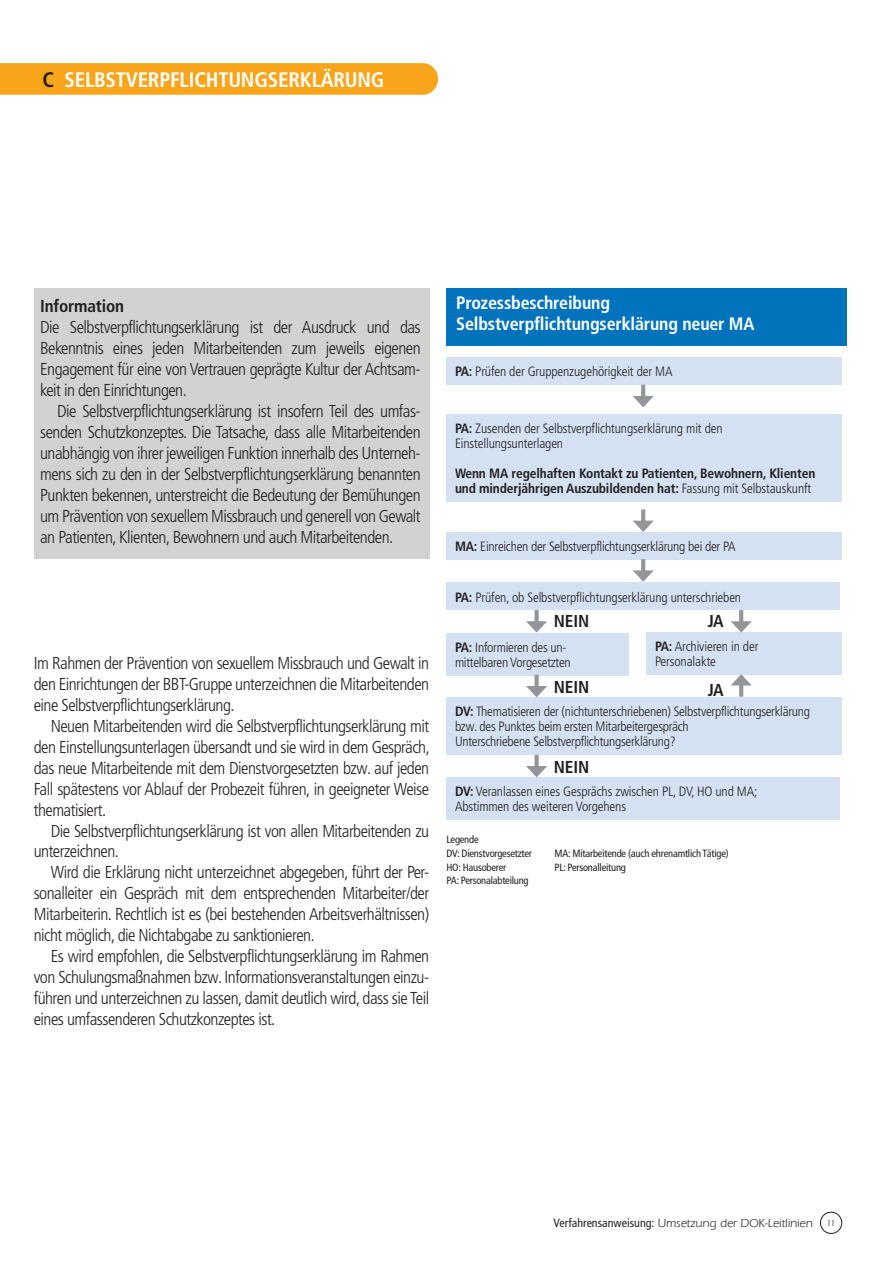
<style>
.page{position:relative;width:893px;height:1263px;background:#fff}
.page>*{position:absolute;margin:0;border:0;box-sizing:border-box;transform-origin:0 0}
.t1{font:700 condensed 21px "Frutiger LT Pro";letter-spacing:-.01em;color:#fff}
.t2{font:700 condensed 18px/21px "Frutiger LT Pro";letter-spacing:-.01em;color:#fff}
.t3{font:300 condensed 17.25px/21px "Frutiger LT Pro";letter-spacing:-.03em;color:#231f20;text-align:justify}
.t4{font:700 condensed 17.25px "Frutiger LT Pro";letter-spacing:-.01em;color:#231f20}
.t5{font:300 condensed 13.5px/15px "Frutiger LT Pro";letter-spacing:-.02em;color:#231f20}
.t6{font:700 condensed 13.5px/15px "Frutiger LT Pro";letter-spacing:-.01em;color:#231f20}
.t7{font:12px "ITC Eras LT";color:#231f20}
.t8{font:condensed 10.5px/13.5px "Frutiger LT Pro";letter-spacing:-.02em;color:#231f20}
.s1{color:#231f20}
.s2{font-weight:700}
.s3{font-weight:300}
.s4{font-family:"Frutiger LT Pro";font-stretch:condensed}
.s5{font-size:9px}
</style>
<div class="page">
<div style="left:820px;top:1212px;width:22px;height:22px;border:1px solid #231f20;border-radius:50%"></div>
<div style="left:0;top:63px;width:438px;height:32px;background:#f9a51b"></div>
<div style="left:34px;top:288px;width:395px;height:270px;background:#d3d2d1"></div>
<div style="left:446px;top:358px;width:396px;height:27px;background:#d4e1f2"></div>
<div style="left:446px;top:583px;width:394px;height:27px;background:#d4e1f2"></div>
<div style="left:446px;top:634px;width:183px;height:42px;background:#d4e1f2"></div>
<div style="left:446px;top:698px;width:396px;height:57px;background:#d4e1f2"></div>
<div style="left:446px;top:777px;width:394px;height:42px;background:#d4e1f2"></div>
<div style="left:446px;top:415px;width:396px;height:87px;background:#d4e1f2"></div>
<div style="left:446px;top:532px;width:396px;height:27px;background:#d4e1f2"></div>
<div style="left:646px;top:633px;width:196px;height:42px;background:#d4e1f2"></div>
<div style="left:446px;top:288px;width:400px;height:57px;background:#0073bc"></div>
<svg style="left:641px;top:509px;width:4px;height:12px"></svg>
<svg style="left:633px;top:521px;width:21px;height:11px"></svg>
<svg style="left:641px;top:385px;width:4px;height:11px"></svg>
<svg style="left:633px;top:396px;width:21px;height:11px"></svg>
<svg style="left:641px;top:559px;width:4px;height:11px"></svg>
<svg style="left:633px;top:570px;width:21px;height:12px"></svg>
<div style="left:534px;top:610px;width:5px;height:15px;background:#939598"></div>
<svg style="left:526px;top:621px;width:21px;height:12px"></svg>
<svg style="left:739px;top:610px;width:4px;height:11px"></svg>
<svg style="left:731px;top:621px;width:21px;height:12px"></svg>
<div style="left:534px;top:675px;width:5px;height:15px;background:#939598"></div>
<svg style="left:526px;top:686px;width:21px;height:11px"></svg>
<svg style="left:739px;top:685px;width:4px;height:12px"></svg>
<svg style="left:731px;top:674px;width:20px;height:11px"></svg>
<div style="left:534px;top:755px;width:5px;height:15px;background:#939598"></div>
<svg style="left:526px;top:766px;width:21px;height:11px"></svg>
<p class="t1" style="left:43px;top:67px;width:343px"><span class="s1">C</span> SELBSTVERPFLICHTUNGSERKLÄRUNG</p>
<p class="t4" style="left:40px;top:295px;width:85px">Information</p>
<p class="t3" style="left:40px;top:316px;width:382px">Die Selbstverpflichtungserklärung ist der Ausdruck und das Bekenntnis eines jeden Mitarbeitenden zum jeweils eigenen Engagement für eine von Vertrauen geprägte Kultur der Achtsam&shy;keit in den Einrichtungen.</p>
<p class="t3" style="left:40px;top:400px;width:382px;text-indent:17px">Die Selbstverpflichtungserklärung ist insofern Teil des umfas&shy;senden Schutzkonzeptes. Die Tatsache, dass alle Mitarbeitenden unabhängig von ihrer jeweiligen Funktion innerhalb des Unterneh&shy;mens sich zu den in der Selbstverpflichtungserklärung benannten Punkten bekennen, unterstreicht die Bedeutung der Bemühungen um Prävention von sexuellem Missbrauch und generell von Gewalt an Patienten, Klienten, Bewohnern und auch Mitarbeitenden.</p>
<p class="t3" style="left:34px;top:652px;width:397px">Im Rahmen der Prävention von sexuellem Missbrauch und Gewalt in den Einrichtungen der BBT-Gruppe unterzeichnen die Mitarbeitenden eine Selbstverpflichtungserklärung.</p>
<p class="t3" style="left:34px;top:715px;width:398px;text-indent:17px">Neuen Mitarbeitenden wird die Selbstverpflichtungserklärung mit den Einstellungsunterlagen übersandt und sie wird in dem Gespräch, das neue Mitarbeitende mit dem Dienstvorgesetzten bzw. auf jeden Fall spätestens vor Ablauf der Probezeit führen, in geeigneter Weise thematisiert.</p>
<p class="t3" style="left:34px;top:820px;width:397px;text-indent:17px">Die Selbstverpflichtungserklärung ist von allen Mitarbeitenden zu unterzeichnen.</p>
<p class="t3" style="left:34px;top:862px;width:397px;text-indent:17px">Wird die Erklärung nicht unterzeichnet abgegeben, führt der Per&shy;sonalleiter ein Gespräch mit dem entsprechenden Mitarbeiter/der Mitarbeiterin. Rechtlich ist es (bei bestehenden Arbeitsverhältnissen) nicht möglich, die Nichtabgabe zu sanktionieren.</p>
<p class="t3" style="left:34px;top:946px;width:397px;text-indent:17px">Es wird empfohlen, die Selbstverpflichtungserklärung im Rahmen von Schulungsmaßnahmen bzw. Informationsveranstaltungen einzu&shy;führen und unterzeichnen zu lassen, damit deutlich wird, dass sie Teil eines umfassenderen Schutzkonzeptes ist.</p>
<p class="t2" style="left:456px;top:293px;width:300px">Prozessbeschreibung<br>Selbstverpflichtungserklärung neuer MA</p>
<p class="t5" style="left:455px;top:364px;width:219px"><span class="s2">PA:</span> Prüfen der Gruppenzugehörigkeit der MA</p>
<p class="t5" style="left:455px;top:421px;width:269px"><span class="s2">PA:</span> Zusenden der Selbstverpflichtungserklärung mit den<br>Einstellungsunterlagen</p>
<p class="t6" style="left:455px;top:466px;width:362px">Wenn MA regelhaften Kontakt zu Patienten, Bewohnern, Klienten und minderjährigen Auszubildenden hat: <span class="s3">Fassung mit Selbstauskunft</span></p>
<p class="t5" style="left:455px;top:539px;width:282px"><span class="s2">MA:</span> Einreichen der Selbstverpflichtungserklärung bei der PA</p>
<p class="t5" style="left:455px;top:589px;width:288px"><span class="s2">PA:</span> Prüfen, ob Selbstverpflichtungserklärung unterschrieben</p>
<p class="t5" style="left:455px;top:640px;width:117px"><span class="s2">PA:</span> Informieren des un&shy;mittelbaren Vorgesetzten</p>
<p class="t5" style="left:455px;top:704px;width:357px"><span class="s2">DV:</span> Thematisieren der (nichtunterschriebenen) Selbstverpflichtungserklärung bzw. des Punktes beim ersten Mitarbeitergespräch<br>Unterschriebene Selbstverpflichtungserklärung?</p>
<p class="t5" style="left:455px;top:784px;width:304px"><span class="s2">DV:</span> Veranlassen eines Gesprächs zwischen PL, DV, HO und MA;<br>Abstimmen des weiteren Vorgehens</p>
<p class="t4" style="left:554px;top:611px;width:37px">NEIN</p>
<p class="t4" style="left:708px;top:611px;width:18px">JA</p>
<p class="t5" style="left:655px;top:639px;width:105px"><span class="s2">PA:</span> Archivieren in der<br>Personalakte</p>
<p class="t4" style="left:554px;top:677px;width:37px">NEIN</p>
<p class="t4" style="left:708px;top:679px;width:18px">JA</p>
<p class="t4" style="left:554px;top:757px;width:37px">NEIN</p>
<p class="t8" style="left:446px;top:833px;width:87px">Legende<br>DV: Dienstvorgesetzter</p>
<p class="t8" style="left:554px;top:847px;width:176px">MA: Mitarbeitende (auch ehrenamtlich Tätige)</p>
<p class="t8" style="left:446px;top:860px;width:61px">HO: Hausoberer</p>
<p class="t8" style="left:554px;top:860px;width:73px">PL: Personalleitung</p>
<p class="t8" style="left:446px;top:874px;width:84px">PA: Personalabteilung</p>
<p class="t7" style="left:554px;top:1217px;width:284px"><span class="s4">Verfahrensanweisung:</span> Umsetzung der DOK-Leitlinien <span class="s5">11</span></p>
</div>
